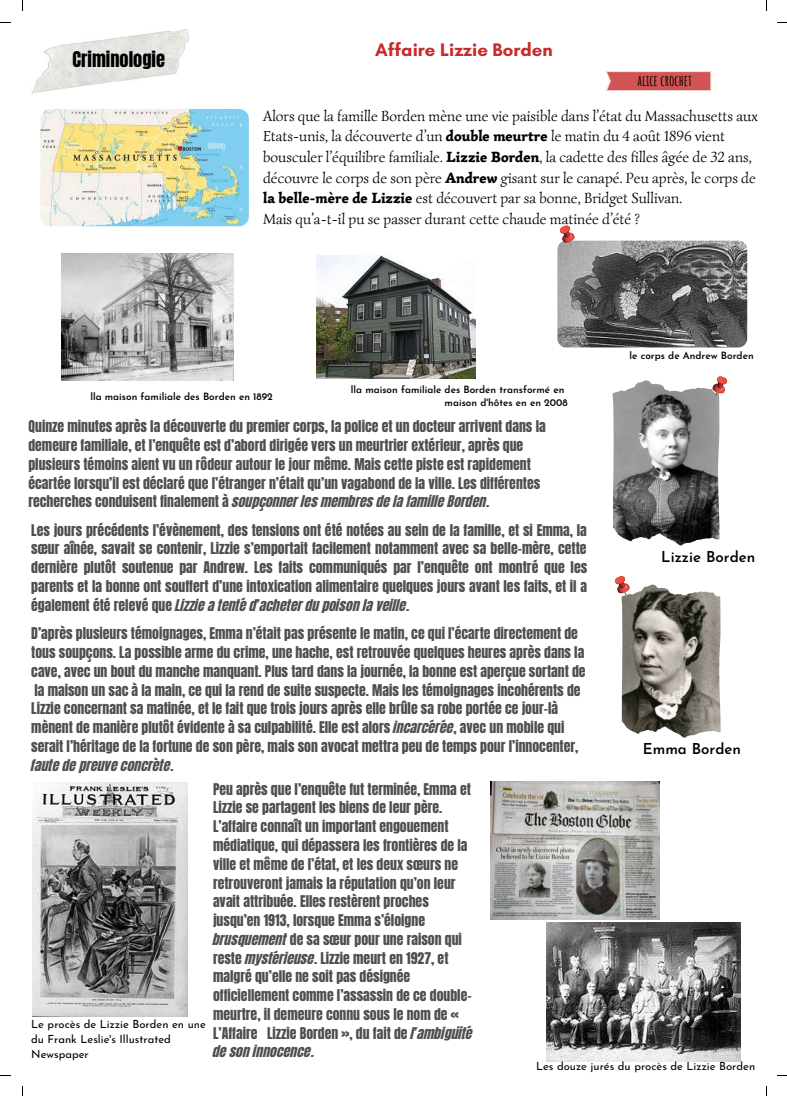
<style>
.page{position:relative;width:787px;height:1096px;background:#fff}
.page>*{position:absolute;margin:0;border:0;box-sizing:border-box;transform-origin:0 0}
.t1{font:700 18.5px "Glacial Indifference";color:#c82b2b}
.t2{font:18.38px "Anton";color:#000}
.t3{font:15px/20.6px "Simonetta";color:#000}
.t4{font:600 15px "Josefin Sans";color:#000}
.t5{font:700 15px "Amatic SC";color:#000}
.t6{font:13.75px/18.8px "Anton";color:#000}
.t7{font:13.75px "CA Generated";color:#000}
.t8{font:11.25px/15px "Josefin Sans";color:#000}
.t9{font:600 10px/13.4px "Josefin Sans";color:#000}
.s1{font-weight:900}
.s2{font-family:"Anton"}
.s3{font-family:"CA Generated"}
</style>
<div class="page">
<img style="left:31px;top:29px;width:158px;height:65px">
<img style="left:557px;top:241px;width:190px;height:106px;border-radius:9px">
<svg style="left:559px;top:225px;width:18px;height:21px"></svg>
<svg style="left:615px;top:576px;width:17px;height:20px"></svg>
<img style="left:613px;top:395px;width:82px;height:150px">
<svg style="left:710px;top:376px;width:18px;height:21px"></svg>
<img style="left:621px;top:598px;width:77px;height:140px">
<img style="left:40px;top:109px;width:209px;height:117px;border-radius:10px">
<svg style="left:606px;top:71px;width:105px;height:20px;background:#d56666"></svg>
<img style="left:61px;top:253px;width:173px;height:127px">
<img style="left:33px;top:782px;width:154px;height:234px">
<img style="left:317px;top:255px;width:158px;height:123px">
<img style="left:546px;top:922px;width:195px;height:139px">
<img style="left:490px;top:781px;width:169px;height:138px">
<h2 class="t2" style="left:73px;top:46px;width:94px">Criminologie</h2>
<h1 class="t1" style="left:375px;top:38px;width:179px">Affaire Lizzie Borden</h1>
<p class="t5" style="left:637px;top:70px;width:56px">ALICE CROCHET</p>
<p class="t3" style="left:263px;top:105px;width:496px">Alors que la famille Borden mène une vie paisible dans l’état du Massachusetts aux Etats-unis, la découverte d’un <span class="s1">double meurtre</span> le matin du 4 août 1896 vient bousculer l’équilibre familiale. <span class="s1">Lizzie Borden</span>, la cadette des filles âgée de 32 ans, découvre le corps de son père <span class="s1">Andrew</span> gisant sur le canapé. Peu après, le corps de <span class="s1">la belle-mère de Lizzie</span> est découvert par sa bonne, Bridget Sullivan.<br>Mais qu’a-t-il pu se passer durant cette chaude matinée d’été ?</p>
<p class="t9" style="left:629px;top:350px;width:126px">le corps de Andrew Borden</p>
<p class="t9" style="left:90px;top:391px;width:184px">lla maison familiale des Borden en 1892</p>
<p class="t9" style="left:445px;top:384px;width:125px;text-indent:-94px">lla maison familiale des Borden transformé en maison d'hôtes en en 2008</p>
<p class="t6" style="left:28px;top:417px;width:519px">Quinze minutes après la découverte du premier corps, la police et un docteur arrivent dans la demeure familiale, et l’enquête est d’abord dirigée vers un meurtrier extérieur, après que plusieurs témoins aient vu un rôdeur autour le jour même. Mais cette piste est rapidement écartée lorsqu’il est déclaré que l’étranger n’était qu’un vagabond de la ville. Les différentes</p>
<p class="t7" style="left:28px;top:491px;width:462px"><span class="s2">recherches conduisent finalement à</span> soupçonner les membres de la famille Borden<span class="s2">.</span></p>
<p class="t6" style="left:31px;top:520px;width:557px;text-align:justify">Les jours précédents l’évènement, des tensions ont été notées au sein de la famille, et si Emma, la sœur aînée, savait se contenir, Lizzie s’emportait facilement notamment avec sa belle-mère, cette dernière plutôt soutenue par Andrew. Les faits communiqués par l’enquête ont montré que les parents et la bonne ont souffert d’une intoxication alimentaire quelques jours avant les faits, et il a</p>
<p class="t7" style="left:31px;top:595px;width:380px"><span class="s2">également été relevé que</span> Lizzie a tenté d’acheter du poison la veille<span class="s2">.</span></p>
<p class="t4" style="left:661px;top:550px;width:96px">Lizzie Borden</p>
<p class="t6" style="left:31px;top:624px;width:556px">D’après plusieurs témoignages, Emma n’était pas présente le matin, ce qui l’écarte directement de tous soupçons. La possible arme du crime, une hache, est retrouvée quelques heures après dans la cave, avec un bout du manche manquant. Plus tard dans la journée, la bonne est aperçue sortant de la maison un sac à la main, ce qui la rend de suite suspecte. Mais les témoignages incohérents de Lizzie concernant sa matinée, et le fait que trois jours après elle brûle sa robe portée ce jour-là mènent de manière plutôt évidente à sa culpabilité. Elle est alors <span class="s3">incarcérée</span>, avec un mobile qui serait l’héritage de la fortune de son père, mais son avocat mettra peu de temps pour l’innocenter,</p>
<p class="t7" style="left:31px;top:755px;width:144px">faute de preuve concrète<span class="s2">.</span></p>
<p class="t6" style="left:213px;top:779px;width:261px">Peu après que l’enquête fut terminée, Emma et Lizzie se partagent les biens de leur père.<br>L’affaire connaît un important engouement médiatique, qui dépassera les frontières de la ville et même de l’état, et les deux sœurs ne retrouveront jamais la réputation qu’on leur avait attribuée. Elles restèrent proches jusqu’en 1913, lorsque Emma s’éloigne <span class="s3">brusquement</span> de sa sœur pour une raison qui reste <span class="s3">mystérieuse</span>. Lizzie meurt en 1927, et malgré qu’elle ne soit pas désignée officiellement comme l’assassin de ce double&shy;meurtre, il demeure connu sous le nom de « L’Affaire Lizzie Borden », du fait de <span class="s3">l’ambiguïté</span></p>
<p class="t7" style="left:213px;top:1041px;width:103px">de son innocence.</p>
<p class="t4" style="left:643px;top:743px;width:100px">Emma Borden</p>
<p class="t8" style="left:31px;top:1017px;width:176px">Le procès de Lizzie Borden en une du Frank Leslie's Illustrated<br>Newspaper</p>
<p class="t8" style="left:536px;top:1059px;width:221px">Les douze jurés du procès de Lizzie Borden</p>
</div>
